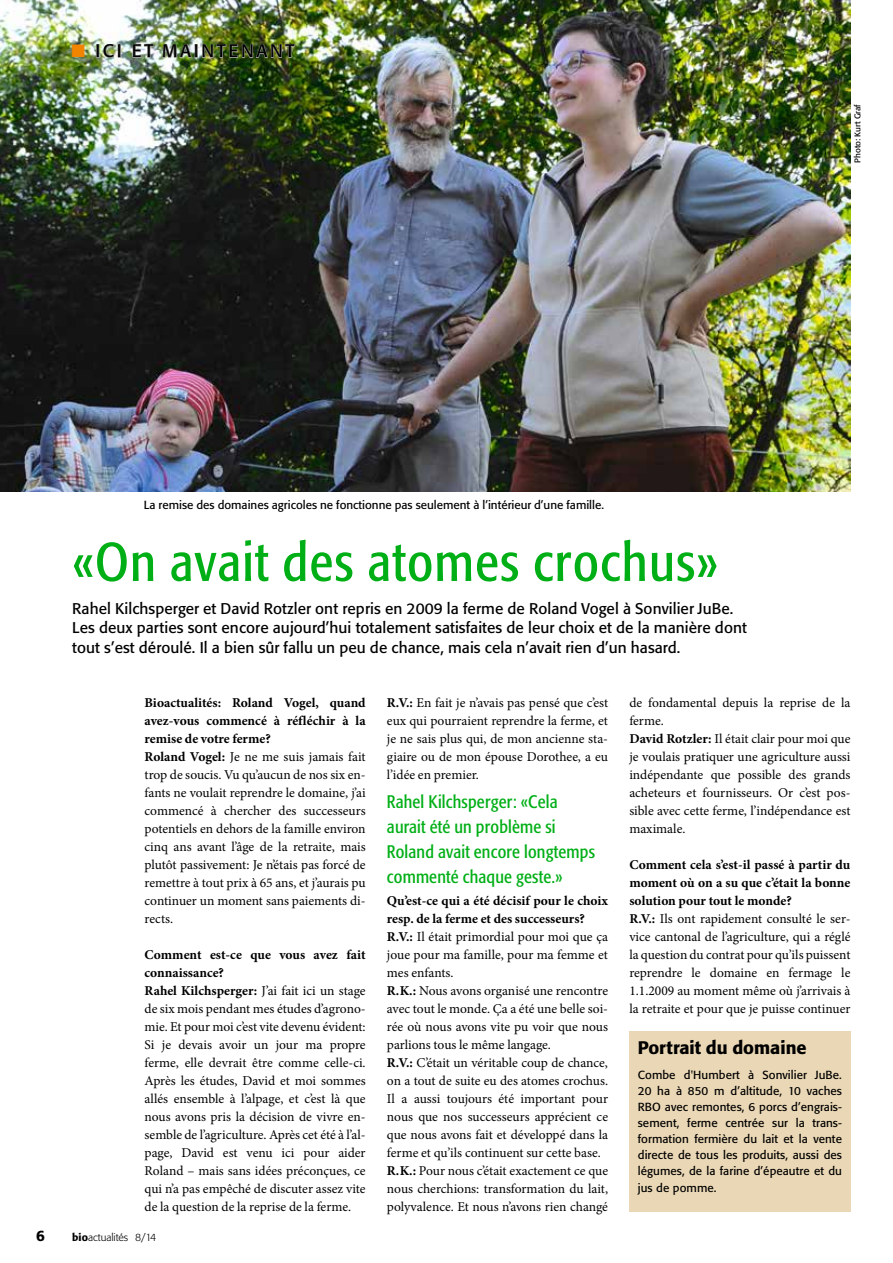
<style>
.page{position:relative;width:893px;height:1263px;background:#fff}
.page>*{position:absolute;margin:0;border:0;box-sizing:border-box;transform-origin:0 0}
.t1{font:condensed 54px "Formata BQ";letter-spacing:.025em;color:#00af16}
.t2{font:condensed 18px/24.8px "Formata BQ";letter-spacing:.01em;color:#00af16}
.t3{font:500 18px "Formata BQ";color:#000}
.t4{font:18px "Formata BQ";letter-spacing:.15em;color:#000}
.t5{font:15.3px/20px "Formata BQ";letter-spacing:.005em;color:#000}
.t6{font:500 15px "Formata BQ";color:#000}
.t7{font:13.5px/18px "Minion Pro";letter-spacing:-.005em;color:#000}
.t8{font:11.7px/16px "Formata BQ";color:#000;text-align:justify}
.t9{font:300 10.5px "Formata BQ";color:#000}
.t10{font:8.25px "Formata BQ";color:#000}
.s1{color:#f18400}
.s2{font-weight:700}
.s3{font-weight:500}
</style>
<div class="page">
<div style="left:629px;top:1031px;width:221px;height:181px;background:#ead7b5"></div>
<img style="left:0;top:0;width:850px;height:491px">
<svg style="left:96px;top:44px;width:25px;height:14px"></svg>
<svg style="left:132px;top:44px;width:22px;height:14px"></svg>
<img style="left:162px;top:44px;width:133px;height:14px">
<h2 class="t4" style="left:72px;top:40px;width:224px"><span class="s1">■</span> ICI ET MAINTENANT</h2>
<p class="t10" style="left:853px;top:163px;width:60px;rotate:-90deg">Photo: Kurt Graf</p>
<p class="t8" style="left:144px;top:497px;width:462px">La remise des domaines agricoles ne fonctionne pas seulement à l’intérieur d’une famille.</p>
<h1 class="t1" style="left:72px;top:530px;width:647px">«On avait des atomes crochus»</h1>
<p class="t5" style="left:72px;top:598px;width:676px">Rahel Kilchsperger et David Rotzler ont repris en 2009 la ferme de Roland Vogel à Sonvilier JuBe.<br>Les deux parties sont encore aujourd’hui totalement satisfaites de leur choix et de la manière dont tout s’est déroulé. Il a bien sûr fallu un peu de chance, mais cela n’avait rien d’un hasard.</p>
<p class="t7" style="left:145px;top:694px;width:223px"><span class="s2">Bioactualités: Roland Vogel, quand avez-vous commencé à réfléchir à la remise de votre ferme?<br>Roland Vogel:</span> Je ne me suis jamais fait trop de soucis. Vu qu’aucun de nos six en&shy;fants ne voulait reprendre le domaine, j’ai commencé à chercher des successeurs potentiels en dehors de la famille environ cinq ans avant l’âge de la retraite, mais plutôt passivement: Je n’étais pas forcé de remettre à tout prix à 65 ans, et j’aurais pu continuer un moment sans paiements di&shy;rects.</p>
<p class="t7" style="left:145px;top:946px;width:223px"><span class="s2">Comment est-ce que vous avez fait connaissance?<br>Rahel Kilchsperger:</span> J’ai fait ici un stage de six mois pendant mes études d’agrono&shy;mie. Et pour moi c’est vite devenu évident:<br>Si je devais avoir un jour ma propre ferme, elle devrait être comme celle-ci.<br>Après les études, David et moi sommes allés ensemble à l’alpage, et c’est là que nous avons pris la décision de vivre en&shy;semble de l’agriculture. Après cet été à l’al&shy;page, David est venu ici pour aider Roland – mais sans idées préconçues, ce qui n’a pas empêché de discuter assez vite de la question de la reprise de la ferme.</p>
<p class="t6" style="left:36px;top:1226px;width:10px">6</p>
<p class="t9" style="left:72px;top:1231px;width:85px"><span class="s3">bio</span>actualités 8/14</p>
<p class="t7" style="left:387px;top:694px;width:223px;text-align:justify"><span class="s2">R.V.:</span> En fait je n’avais pas pensé que c’est eux qui pourraient reprendre la ferme, et je ne sais plus qui, de mon ancienne sta&shy;giaire ou de mon épouse Dorothee, a eu l’idée en premier.</p>
<h2 class="t2" style="left:387px;top:790px;width:210px">Rahel Kilchsperger: «Cela aurait été un problème si<br>Roland avait encore longtemps commenté chaque geste.»</h2>
<p class="t7" style="left:387px;top:892px;width:223px"><span class="s2">Qu’est-ce qui a été décisif pour le choix resp. de la ferme et des successeurs?<br>R.V.:</span> Il était primordial pour moi que ça joue pour ma famille, pour ma femme et mes enfants.<br><span class="s2">R.K.:</span> Nous avons organisé une rencontre avec tout le monde. Ça a été une belle soi&shy;rée où nous avons vite pu voir que nous parlions tous le même langage.<br><span class="s2">R.V.:</span> C’était un véritable coup de chance, on a tout de suite eu des atomes crochus.<br>Il a aussi toujours été important pour nous que nos successeurs apprécient ce que nous avons fait et développé dans la ferme et qu’ils continuent sur cette base.<br><span class="s2">R.K.:</span> Pour nous c’était exactement ce que nous cherchions: transformation du lait, polyvalence. Et nous n’avons rien changé</p>
<p class="t7" style="left:629px;top:694px;width:223px">de fondamental depuis la reprise de la ferme.<br><span class="s2">David Rotzler:</span> Il était clair pour moi que je voulais pratiquer une agriculture aussi indépendante que possible des grands acheteurs et fournisseurs. Or c’est pos&shy;sible avec cette ferme, l’indépendance est maximale.</p>
<p class="t7" style="left:629px;top:856px;width:223px"><span class="s2">Comment cela s’est-il passé à partir du moment où on a su que c’était la bonne solution pour tout le monde?<br>R.V.:</span> Ils ont rapidement consulté le ser&shy;vice cantonal de l’agriculture, qui a réglé la question du contrat pour qu’ils puissent reprendre le domaine en fermage le 1.1.2009 au moment même où j’arrivais à la retraite et pour que je puisse continuer</p>
<h2 class="t3" style="left:638px;top:1036px;width:170px">Portrait du domaine</h2>
<p class="t8" style="left:638px;top:1066px;width:206px">Combe d'Humbert à Sonvilier JuBe.<br>20 ha à 850 m d’altitude, 10 vaches RBO avec remontes, 6 porcs d’engrais&shy;sement, ferme centrée sur la trans&shy;formation fermière du lait et la vente directe de tous les produits, aussi des légumes, de la farine d’épeautre et du jus de pomme.</p>
</div>
